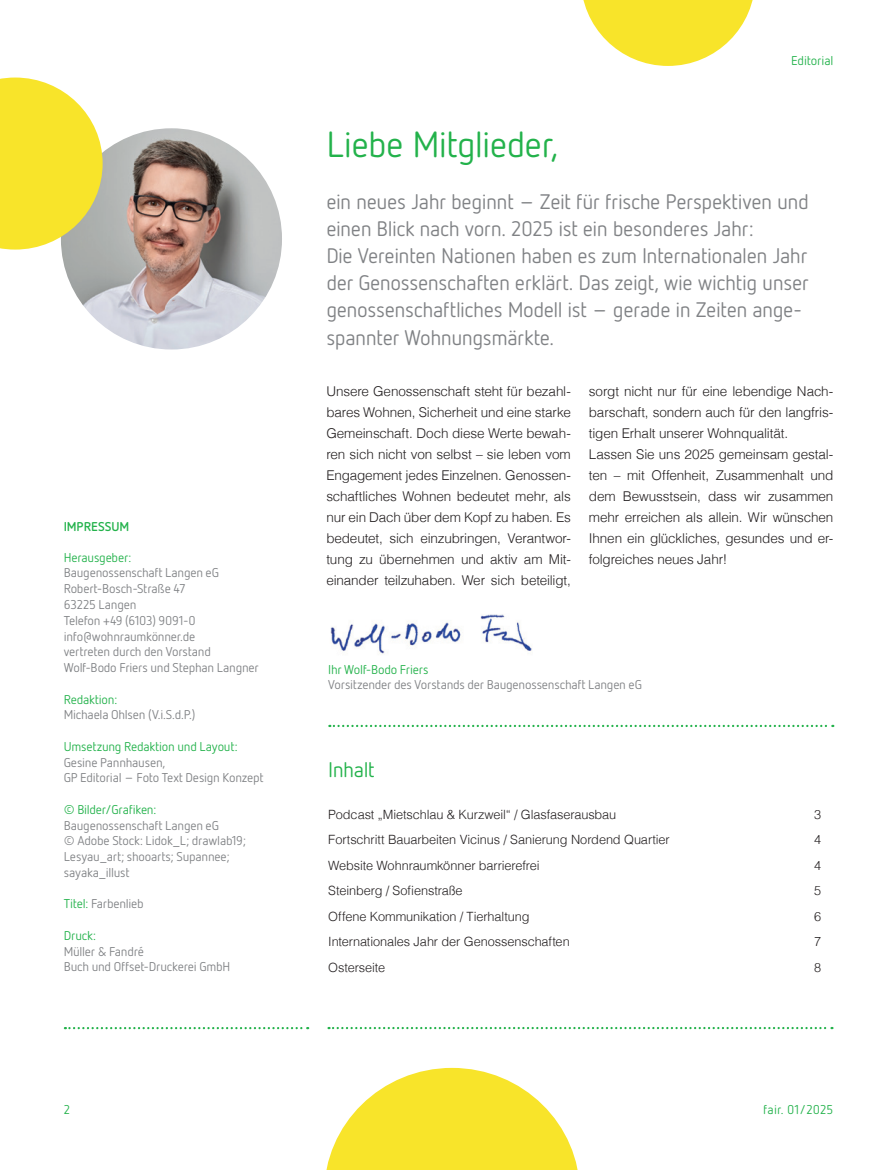
<style>
.page{position:relative;width:893px;height:1170px;background:#fff}
.page>*{position:absolute;margin:0;border:0;box-sizing:border-box;transform-origin:0 0}
.t1{font:36px "Netto OT";letter-spacing:-.025em;color:#23b24b}
.t2{font:21px/27px "Netto OT";letter-spacing:-.025em;color:#808285}
.t3{font:21px "Netto OT";letter-spacing:-.025em;color:#23b24b}
.t4{font:300 13.5px/21px "Helvetica";letter-spacing:-.01em;color:#231f20;text-align:justify}
.t5{font:12.75px/15.8px "Netto OT";letter-spacing:-.02em;color:#808285}
.t6{font:300 12.75px "Helvetica";letter-spacing:-.01em;color:#231f20}
.t7{font:12.75px "Netto OT";letter-spacing:-.015em;color:#23b24b}
.t8{font:12.75px "Netto OT";letter-spacing:.005em;color:#23b24b}
.t9{font:700 12.75px "Netto OT";color:#23b24b}
.s1{color:#23b24b}
</style>
<div class="page">
<svg style="left:65px;top:1027px;width:243px;height:2px"></svg>
<img style="left:330px;top:614px;width:202px;height:41px">
<img style="left:61px;top:128px;width:221px;height:221px;border-radius:111px">
<svg style="left:329px;top:724px;width:504px;height:3px"></svg>
<svg style="left:329px;top:1026px;width:503px;height:3px"></svg>
<svg style="left:583px;top:0;width:170px;height:66px"></svg>
<svg style="left:326px;top:1067px;width:252px;height:102px"></svg>
<svg style="left:0;top:77px;width:103px;height:172px"></svg>
<p class="t7" style="left:791px;top:52px;width:44px">Editorial</p>
<p class="t9" style="left:64px;top:518px;width:67px">IMPRESSUM</p>
<p class="t7" style="left:64px;top:549px;width:69px">Herausgeber:</p>
<p class="t5" style="left:64px;top:565px;width:157px">Baugenossenschaft Langen eG</p>
<p class="t5" style="left:64px;top:580px;width:123px">Robert-Bosch-Straße 47</p>
<p class="t5" style="left:64px;top:596px;width:74px">63225 Langen</p>
<p class="t5" style="left:64px;top:612px;width:133px">Telefon +49 (6103) 9091-0</p>
<p class="t5" style="left:64px;top:628px;width:133px">info@wohnraumkönner.de</p>
<p class="t5" style="left:64px;top:643px;width:149px">vertreten durch den Vorstand</p>
<p class="t5" style="left:64px;top:659px;width:196px">Wolf-Bodo Friers und Stephan Langner</p>
<p class="t7" style="left:64px;top:691px;width:55px">Redaktion:</p>
<p class="t5" style="left:64px;top:706px;width:133px">Michaela Ohlsen (V.i.S.d.P.)</p>
<p class="t7" style="left:64px;top:738px;width:175px">Umsetzung Redaktion und Layout:</p>
<p class="t5" style="left:64px;top:754px;width:201px">Gesine Pannhausen,<br>GP Editorial – Foto Text Design Konzept</p>
<p class="t7" style="left:64px;top:801px;width:94px">© Bilder/Grafiken:</p>
<p class="t5" style="left:64px;top:817px;width:157px">Baugenossenschaft Langen eG</p>
<p class="t5" style="left:64px;top:832px;width:184px">© Adobe Stock: Lidok_L; drawlab19;<br>Lesyau_art; shooarts; Supannee; sayaka_illust</p>
<p class="t5" style="left:64px;top:895px;width:81px"><span class="s1">Titel:</span> Farbenlieb</p>
<p class="t7" style="left:64px;top:927px;width:34px">Druck:</p>
<p class="t5" style="left:64px;top:943px;width:82px">Müller &amp; Fandré</p>
<p class="t5" style="left:64px;top:958px;width:168px">Buch und Offset-Druckerei GmbH</p>
<p class="t1" style="left:326px;top:122px;width:234px">Liebe Mitglieder,</p>
<p class="t2" style="left:326px;top:188px;width:484px">ein neues Jahr beginnt – Zeit für frische Perspektiven und einen Blick nach vorn. 2025 ist ein besonderes Jahr:<br>Die Vereinten Nationen haben es zum Internationalen Jahr der Genossenschaften erklärt. Das zeigt, wie wichtig unser genossenschaftliches Modell ist – gerade in Zeiten ange&shy;spannter Wohnungsmärkte.</p>
<p class="t4" style="left:326px;top:380px;width:246px">Unsere Genossenschaft steht für bezahl&shy;bares Wohnen, Sicherheit und eine starke Gemeinschaft. Doch diese Werte bewah&shy;ren sich nicht von selbst – sie leben vom Engagement jedes Einzelnen. Genossen&shy;schaftliches Wohnen bedeutet mehr, als nur ein Dach über dem Kopf zu haben. Es bedeutet, sich einzubringen, Verantwor&shy;tung zu übernehmen und aktiv am Mit&shy;einander teilzuhaben. Wer sich beteiligt,</p>
<p class="t4" style="left:589px;top:380px;width:246px">sorgt nicht nur für eine lebendige Nach&shy;barschaft, sondern auch für den langfris&shy;tigen Erhalt unserer Wohnqualität.</p>
<p class="t4" style="left:589px;top:443px;width:246px">Lassen Sie uns 2025 gemeinsam gestal&shy;ten – mit Offenheit, Zusammenhalt und dem Bewusstsein, dass wir zusammen mehr erreichen als allein. Wir wünschen Ihnen ein glückliches, gesundes und er&shy;folgreiches neues Jahr!</p>
<p class="t7" style="left:328px;top:661px;width:102px">Ihr Wolf-Bodo Friers</p>
<p class="t5" style="left:328px;top:676px;width:315px">Vorsitzender des Vorstands der Baugenossenschaft Langen eG</p>
<p class="t3" style="left:328px;top:756px;width:48px">Inhalt</p>
<p class="t6" style="left:328px;top:803px;width:290px">Podcast „Mietschlau &amp; Kurzweil“ / Glasfaserausbau</p>
<p class="t6" style="left:814px;top:803px;width:9px">3</p>
<p class="t6" style="left:328px;top:829px;width:343px">Fortschritt Bauarbeiten Vicinus / Sanierung Nordend Quartier</p>
<p class="t6" style="left:814px;top:829px;width:9px">4</p>
<p class="t6" style="left:328px;top:854px;width:213px">Website Wohnraumkönner barrierefrei</p>
<p class="t6" style="left:814px;top:854px;width:9px">4</p>
<p class="t6" style="left:328px;top:880px;width:136px">Steinberg / Sofienstraße</p>
<p class="t6" style="left:814px;top:880px;width:9px">5</p>
<p class="t6" style="left:328px;top:905px;width:203px">Offene Kommunikation / Tierhaltung</p>
<p class="t6" style="left:814px;top:905px;width:9px">6</p>
<p class="t6" style="left:328px;top:931px;width:243px">Internationales Jahr der Genossenschaften</p>
<p class="t6" style="left:814px;top:931px;width:9px">7</p>
<p class="t6" style="left:328px;top:956px;width:59px">Osterseite</p>
<p class="t6" style="left:814px;top:956px;width:9px">8</p>
<p class="t7" style="left:64px;top:1101px;width:8px">2</p>
<p class="t8" style="left:763px;top:1101px;width:72px">fair. 01/2025</p>
</div>
